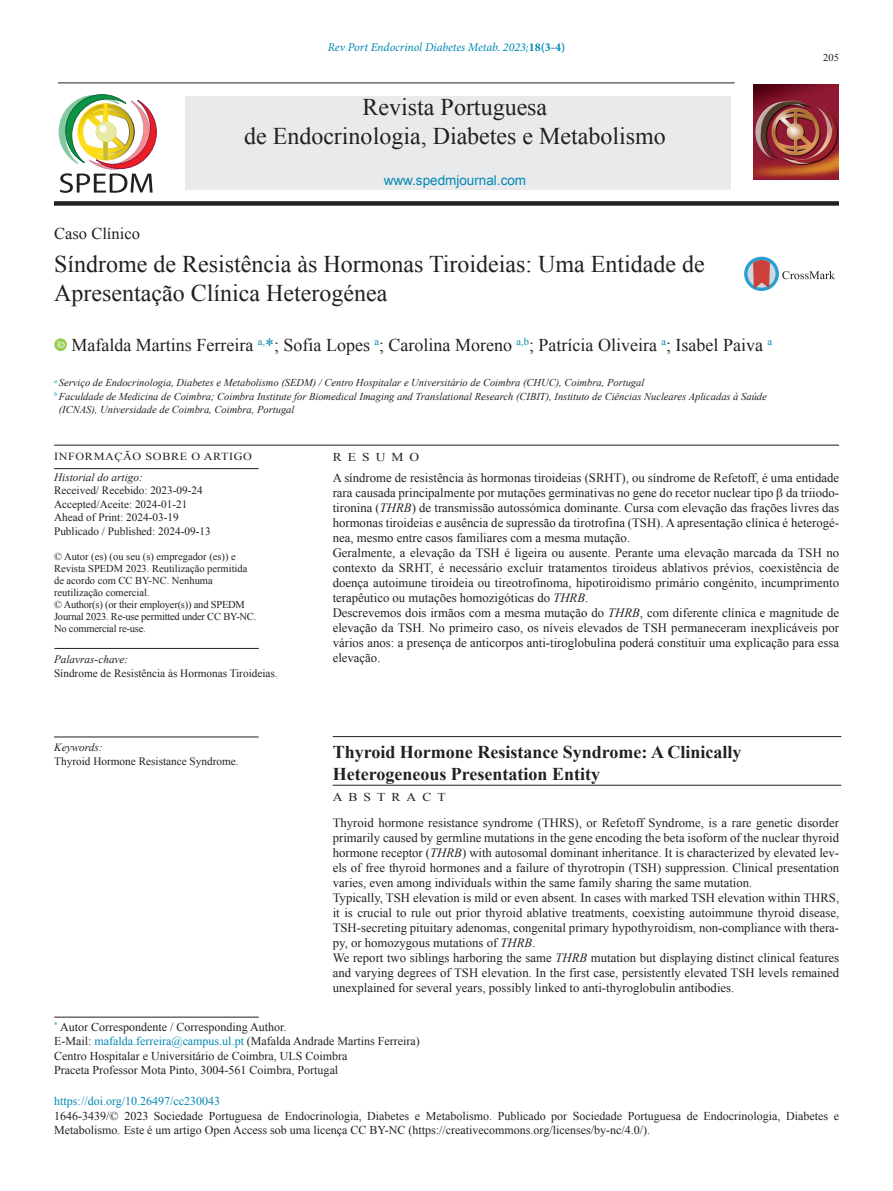
<style>
.page{position:relative;width:893px;height:1191px;background:#fff}
.page>*{position:absolute;margin:0;border:0;box-sizing:border-box;transform-origin:0 0}
.Artigo_-_Titulo_1{font:24px/28.8px "Times New Roman";color:#231f20;text-align:center}
.Artigo_-_Autores{font:18px "Times New Roman";color:#231f20}
.Resumo_artigo_-_titu{font:700 18px/21.6px "Times New Roman";color:#231f20}
.t1{font:16.5px "Times New Roman";color:#231f20}
.t2{font:13.5px "Arial";color:#0088b2}
.Resumo_artigo_-_text{font:12.75px/15px "Times New Roman";color:#231f20;text-align:justify}
.t3{font:12px/14.4px "Times New Roman";color:#231f20}
.t4{font:italic 12px "Minion Pro";letter-spacing:-.005em;color:#0088b2}
.t5{font:12px "Times New Roman";color:#0088b2}
.t6{font:12px "Times New Roman";letter-spacing:.45em;color:#231f20;scale:1.12 1}
.t7{font:12px "Times New Roman";color:#231f20;scale:1.12 1}
.t8{font:11.25px/13.5px "Times New Roman";color:#231f20}
.t9{font:italic 11.25px "Times New Roman";color:#231f20}
.t10{font:10.8px "Times New Roman";letter-spacing:.05em;color:#231f20;scale:1.13 1}
.Artigos_-_Filiações{font:italic 10.5px/13.5px "Times New Roman";color:#231f20}
.t11{font:10.5px/12px "Times New Roman";color:#231f20}
.t12{font:10.5px/12px "Times New Roman";letter-spacing:-.02em;color:#231f20}
.s1{font-weight:700;font-style:normal}
.s2{color:#0088b2}
.s3{font-style:italic}
</style>
<div class="page">
<hr style="left:58px;top:83px;width:677px;height:1px;background:#231f20">
<div style="left:54px;top:201px;width:785px;height:5px;background:#231f20"></div>
<div style="left:185px;top:96px;width:545px;height:94px;background:#e9eaeb"></div>
<img style="left:754px;top:84px;width:85px;height:95px">
<svg style="left:59px;top:94px;width:98px;height:99px"></svg>
<div style="left:744px;top:257px;width:35px;height:34px;background:#279ed1;border-radius:50%"></div>
<svg style="left:747px;top:260px;width:29px;height:28px"></svg>
<svg style="left:753px;top:260px;width:17px;height:29px"></svg>
<svg style="left:782px;top:271px;width:53px;height:8px"></svg>
<svg style="left:54px;top:338px;width:13px;height:13px"></svg>
<svg style="left:58px;top:341px;width:7px;height:6px"></svg>
<hr style="left:54px;top:445px;width:785px;height:1px;background:#231f20">
<hr style="left:54px;top:468px;width:205px;height:1px;background:#231f20">
<hr style="left:333px;top:736px;width:508px;height:1px;background:#231f20">
<hr style="left:54px;top:1017px;width:205px;height:1px;background:#231f20">
<hr style="left:54px;top:648px;width:205px;height:1px;background:#231f20">
<hr style="left:54px;top:736px;width:205px;height:1px;background:#231f20">
<hr style="left:333px;top:785px;width:508px;height:1px;background:#231f20">
<p class="t4" style="left:328px;top:40px;width:239px">Rev Port Endocrinol Diabetes Metab. 2023;<span class="s1">18(3-4)</span></p>
<p class="t1" style="left:54px;top:224px;width:87px">Caso Clínico</p>
<h1 class="Artigo_-_Titulo_1" style="left:244px;top:92px;width:423px">Revista Portuguesa<br>de Endocrinologia, Diabetes e Metabolismo</h1>
<p class="t2" style="left:384px;top:173px;width:144px">www.spedmjournal.com</p>
<p class="Artigo_-_Titulo_1" style="left:54px;top:250px;width:652px;text-align:left">Síndrome de Resistência às Hormonas Tiroideias: Uma Entidade de<br>Apresentação Clínica Heterogénea</p>
<p class="Artigo_-_Autores" style="left:71px;top:335px;width:702px">Mafalda Martins Ferreira <sup>a,</sup><span class="s2">*</span>; Sofia Lopes <sup>a</sup>; Carolina Moreno <sup>a,b</sup>; Patrícia Oliveira <sup>a</sup>; Isabel Paiva <sup>a</sup></p>
<p class="Artigos_-_Filiações" style="left:54px;top:376px;width:592px"><sup>a</sup> Serviço de Endocrinologia, Diabetes e Metabolismo (SEDM) / Centro Hospitalar e Universitário de Coimbra (CHUC), Coimbra, Portugal</p>
<p class="Artigos_-_Filiações" style="left:59px;top:389px;width:709px;text-indent:-5px"><sup>b</sup> Faculdade de Medicina de Coimbra; Coimbra Institute for Biomedical Imaging and Translational Research (CIBIT), Instituto de Ciências Nucleares Aplicadas à Saúde (ICNAS), Universidade de Coimbra, Coimbra, Portugal</p>
<p class="t11" style="left:823px;top:52px;width:17px">205</p>
<p class="t10" style="left:54px;top:450px;width:177px">INFORMAÇÃO SOBRE O ARTIGO</p>
<p class="t7" style="left:333px;top:450px;width:79px">RESUMO</p>
<p class="Resumo_artigo_-_text" style="left:333px;top:470px;width:508px">A síndrome de resistência às hormonas tiroideias (SRHT), ou síndrome de Refetoff, é uma entidade rara causada principalmente por mutações germinativas no gene do recetor nuclear tipo da triiodo&shy;tironina (<span class="s3">THRB</span>) de transmissão autossómica dominante. Cursa com elevação das frações livres das hormonas tiroideias e ausência de supressão da tirotrofina (TSH). A apresentação clínica é heterogé&shy;nea, mesmo entre casos familiares com a mesma mutação.</p>
<p class="Resumo_artigo_-_text" style="left:333px;top:545px;width:508px">Geralmente, a elevação da TSH é ligeira ou ausente. Perante uma elevação marcada da TSH no contexto da SRHT, é necessário excluir tratamentos tiroideus ablativos prévios, coexistência de doença autoimune tiroideia ou tireotrofinoma, hipotiroidismo primário congénito, incumprimento terapêutico ou mutações homozigóticas do <span class="s3">THRB</span>.</p>
<p class="Resumo_artigo_-_text" style="left:333px;top:605px;width:508px">Descrevemos dois irmãos com a mesma mutação do <span class="s3">THRB</span>, com diferente clínica e magnitude de elevação da TSH. No primeiro caso, os níveis elevados de TSH permaneceram inexplicáveis por vários anos: a presença de anticorpos anti-tiroglobulina poderá constituir uma explicação para essa elevação.</p>
<p class="t9" style="left:54px;top:471px;width:90px">Historial do artigo:</p>
<p class="t8" style="left:54px;top:484px;width:150px">Received/ Recebido: 2023-09-24<br>Accepted/Aceite: 2024-01-21</p>
<p class="t8" style="left:54px;top:511px;width:126px">Ahead of Print: 2024-03-19</p>
<p class="t8" style="left:54px;top:524px;width:158px">Publicado / Published: 2024-09-13</p>
<p class="t11" style="left:54px;top:551px;width:195px">© Autor (es) (ou seu (s) empregador (es)) e Revista SPEDM 2023. Reutilização permitida de acordo com CC BY-NC. Nenhuma reutilização comercial.</p>
<p class="t12" style="left:54px;top:599px;width:204px">© Author(s) (or their employer(s)) and SPEDM<br>Journal 2023. Re-use permitted under CC BY-NC.<br>No commercial re-use.</p>
<p class="t9" style="left:54px;top:653px;width:76px">Palavras-chave:</p>
<p class="t8" style="left:54px;top:666px;width:225px">Síndrome de Resistência às Hormonas Tiroideias.</p>
<p class="t9" style="left:54px;top:741px;width:50px">Keywords:</p>
<p class="t8" style="left:54px;top:754px;width:186px">Thyroid Hormone Resistance Syndrome.</p>
<p class="Resumo_artigo_-_titu" style="left:333px;top:741px;width:410px">Thyroid Hormone Resistance Syndrome: A Clinically<br>Heterogeneous Presentation Entity</p>
<p class="t6" style="left:333px;top:790px;width:102px">ABSTRACT</p>
<p class="Resumo_artigo_-_text" style="left:333px;top:815px;width:508px">Thyroid hormone resistance syndrome (THRS), or Refetoff Syndrome, is a rare genetic disorder primarily caused by germline mutations in the gene encoding the beta isoform of the nuclear thyroid hormone receptor (<span class="s3">THRB</span>) with autosomal dominant inheritance. It is characterized by elevated lev&shy;els of free thyroid hormones and a failure of thyrotropin (TSH) suppression. Clinical presentation varies, even among individuals within the same family sharing the same mutation.</p>
<p class="Resumo_artigo_-_text" style="left:333px;top:890px;width:508px">Typically, TSH elevation is mild or even absent. In cases with marked TSH elevation within THRS, it is crucial to rule out prior thyroid ablative treatments, coexisting autoimmune thyroid disease, TSH-secreting pituitary adenomas, congenital primary hypothyroidism, non-compliance with thera&shy;py, or homozygous mutations of <span class="s3">THRB</span>.</p>
<p class="Resumo_artigo_-_text" style="left:333px;top:950px;width:508px">We report two siblings harboring the same <span class="s3">THRB</span> mutation but displaying distinct clinical features and varying degrees of TSH elevation. In the first case, persistently elevated TSH levels remained unexplained for several years, possibly linked to anti-thyroglobulin antibodies.</p>
<p class="t3" style="left:54px;top:1019px;width:234px"><sup>*</sup> Autor Correspondente / Corresponding Author.</p>
<p class="t3" style="left:54px;top:1034px;width:367px">E-Mail: <span class="s2">mafalda.ferreira@campus.ul.pt</span> (Mafalda Andrade Martins Ferreira)</p>
<p class="t3" style="left:54px;top:1048px;width:295px">Centro Hospitalar e Universitário de Coimbra, ULS Coimbra</p>
<p class="t3" style="left:54px;top:1062px;width:285px">Praceta Professor Mota Pinto, 3004-561 Coimbra, Portugal</p>
<p class="t5" style="left:54px;top:1094px;width:167px">https://doi.org/10.26497/cc230043</p>
<p class="t3" style="left:54px;top:1108px;width:786px">1646-3439/© 2023 Sociedade Portuguesa de Endocrinologia, Diabetes e Metabolismo. Publicado por Sociedade Portuguesa de Endocrinologia, Diabetes e<br>Metabolismo. Este é um artigo Open Access sob uma licença CC BY-NC (https://creativecommons.org/licenses/by-nc/4.0/).</p>
</div>
